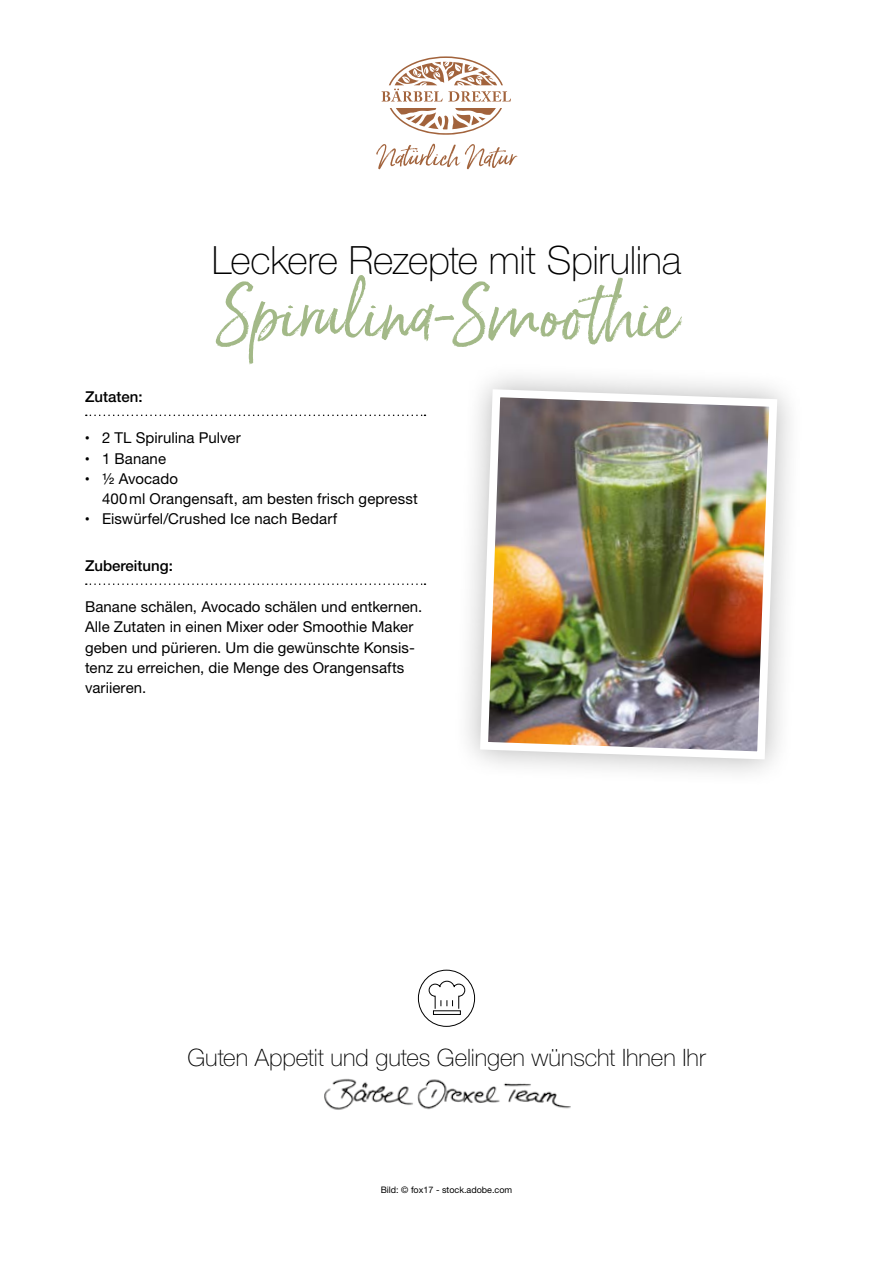
<style>
.page{position:relative;width:893px;height:1263px;background:#fff}
.page>*{position:absolute;margin:0;border:0;box-sizing:border-box;transform-origin:0 0}
.t1{font:67.5px "Born Ready";color:#a3b988}
.t2{font:100 39px "Helvetica Neue LT Pro";letter-spacing:-.01em;color:#000}
.t3{font:100 24px "Helvetica Neue LT Pro";color:#000}
.t4{font:15px/20.2px "Helvetica Neue LT Pro";letter-spacing:.005em;color:#000}
.t5{font:500 15px "Helvetica Neue LT Pro";color:#000}
.t6{font:9px "Helvetica Neue LT Pro";color:#000}
.s1{font-family:"Vidaloka"}
</style>
<div class="page">
<img style="left:324px;top:1078px;width:247px;height:32px">
<div style="left:418px;top:970px;width:57px;height:57px;border:1px solid #000;border-radius:50%"></div>
<svg style="left:428px;top:980px;width:37px;height:35px"></svg>
<svg style="left:381px;top:85px;width:130px;height:59px"></svg>
<svg style="left:376px;top:144px;width:141px;height:25px"></svg>
<svg style="left:389px;top:56px;width:114px;height:29px"></svg>
<svg style="left:86px;top:415px;width:339px;height:1px"></svg>
<svg style="left:86px;top:583px;width:339px;height:2px"></svg>
<div style="left:452px;top:361px;width:353px;height:426px;background:#000;opacity:.29"></div>
<img style="left:476px;top:385px;width:305px;height:378px">
<h2 class="t2" style="left:212px;top:237px;width:471px">Leckere Rezepte mit Spirulina</h2>
<h1 class="t1" style="left:214px;top:273px;width:465px">Spirulina-Smoothie</h1>
<p class="t5" style="left:85px;top:387px;width:59px">Zutaten:</p>
<p class="t4" style="left:85px;top:427px;width:157px"><span class="s1">•</span> 2 TL Spirulina Pulver</p>
<p class="t4" style="left:85px;top:448px;width:83px"><span class="s1">•</span> 1 Banane</p>
<p class="t4" style="left:102px;top:468px;width:317px;text-indent:-17px"><span class="s1">•</span> ½ Avocado<br>400ml Orangensaft, am besten frisch gepresst</p>
<p class="t4" style="left:85px;top:508px;width:254px"><span class="s1">•</span> Eiswürfel/Crushed Ice nach Bedarf</p>
<p class="t5" style="left:85px;top:556px;width:89px">Zubereitung:</p>
<p class="t4" style="left:85px;top:596px;width:339px">Banane schälen, Avocado schälen und entkernen.<br>Alle Zutaten in einen Mixer oder Smoothie Maker geben und pürieren. Um die gewünschte Konsis&shy;tenz zu erreichen, die Menge des Orangensafts variieren.</p>
<h3 class="t3" style="left:187px;top:1043px;width:520px">Guten Appetit und gutes Gelingen wünscht Ihnen Ihr</h3>
<p class="t6" style="left:381px;top:1184px;width:133px">Bild: © fox17 - stock.adobe.com</p>
</div>
